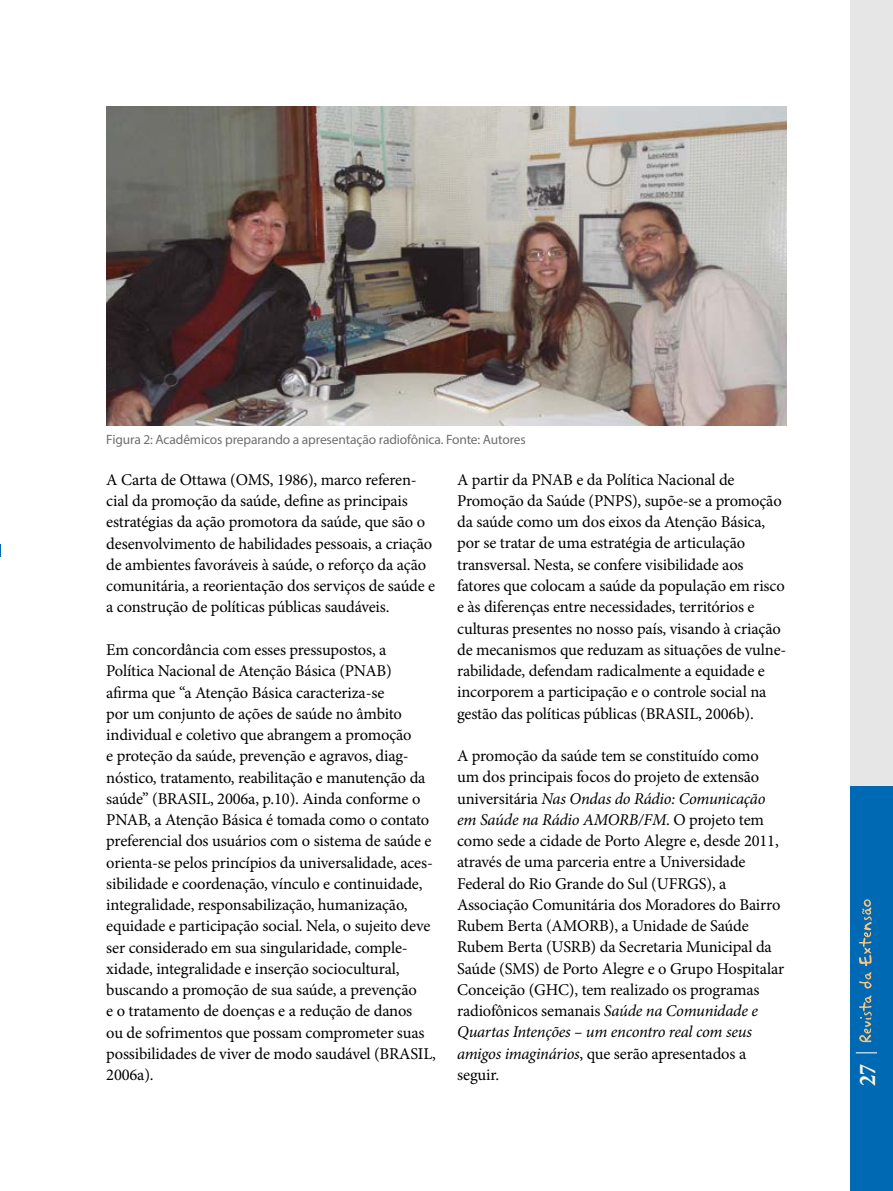
<style>
.page{position:relative;width:893px;height:1191px;background:#fff}
.page>*{position:absolute;margin:0;border:0;box-sizing:border-box;transform-origin:0 0}
.t1{font:700 condensed 24px "Minion Pro";color:#fff9e3}
.t2{font:16.5px/21.3px "Minion Pro";letter-spacing:-.01em;color:#000}
.t3{font:13.5px "Myriad Pro";letter-spacing:-.01em;color:#706f6f}
.s1{font-style:italic}
</style>
<div class="page">
<div style="left:850px;top:0;width:43px;height:1191px;background:#e6e6e6"></div>
<div style="left:850px;top:787px;width:43px;height:404px;background:#0069b4"></div>
<img style="left:106px;top:106px;width:681px;height:319px">
<svg style="left:0;top:544px;width:1px;height:12px"></svg>
<svg style="left:856px;top:1052px;width:21px;height:1px"></svg>
<svg style="left:859px;top:995px;width:13px;height:47px"></svg>
<svg style="left:859px;top:899px;width:13px;height:89px"></svg>
<p class="t3" style="left:106px;top:431px;width:421px">Figura 2: Acadêmicos preparando a apresentação radiofônica. Fonte: Autores</p>
<p class="t2" style="left:106px;top:469px;width:330px">A Carta de Ottawa (OMS, 1986), marco referen&shy;cial da promoção da saúde, define as principais estratégias da ação promotora da saúde, que são o desenvolvimento de habilidades pessoais, a criação de ambientes favoráveis à saúde, o reforço da ação comunitária, a reorientação dos serviços de saúde e a construção de políticas públicas saudáveis.</p>
<p class="t2" style="left:106px;top:639px;width:331px">Em concordância com esses pressupostos, a Política Nacional de Atenção Básica (PNAB) afirma que “a Atenção Básica caracteriza-se<br>por um conjunto de ações de saúde no âmbito individual e coletivo que abrangem a promoção<br>e proteção da saúde, prevenção e agravos, diag&shy;nóstico, tratamento, reabilitação e manutenção da saúde” (BRASIL, 2006a, p.10). Ainda conforme o PNAB, a Atenção Básica é tomada como o contato preferencial dos usuários com o sistema de saúde e orienta-se pelos princípios da universalidade, aces&shy;sibilidade e coordenação, vínculo e continuidade, integralidade, responsabilização, humanização, equidade e participação social. Nela, o sujeito deve ser considerado em sua singularidade, comple&shy;xidade, integralidade e inserção sociocultural, buscando a promoção de sua saúde, a prevenção<br>e o tratamento de doenças e a redução de danos<br>ou de sofrimentos que possam comprometer suas possibilidades de viver de modo saudável (BRASIL, 2006a).</p>
<p class="t2" style="left:457px;top:469px;width:331px">A partir da PNAB e da Política Nacional de Promoção da Saúde (PNPS), supõe-se a promoção da saúde como um dos eixos da Atenção Básica, por se tratar de uma estratégia de articulação transversal. Nesta, se confere visibilidade aos fatores que colocam a saúde da população em risco e às diferenças entre necessidades, territórios e culturas presentes no nosso país, visando à criação de mecanismos que reduzam as situações de vulne&shy;rabilidade, defendam radicalmente a equidade e incorporem a participação e o controle social na gestão das políticas públicas (BRASIL, 2006b).</p>
<p class="t2" style="left:457px;top:745px;width:329px">A promoção da saúde tem se constituído como um dos principais focos do projeto de extensão universitária <span class="s1">Nas Ondas do Rádio: Comunicação em Saúde na Rádio AMORB/FM</span>. O projeto tem como sede a cidade de Porto Alegre e, desde 2011, através de uma parceria entre a Universidade Federal do Rio Grande do Sul (UFRGS), a Associação Comunitária dos Moradores do Bairro Rubem Berta (AMORB), a Unidade de Saúde Rubem Berta (USRB) da Secretaria Municipal da Saúde (SMS) de Porto Alegre e o Grupo Hospitalar Conceição (GHC), tem realizado os programas radiofônicos semanais <span class="s1">Saúde na Comunidade e Quartas Intenções – um encontro real com seus amigos imaginários</span>, que serão apresentados a seguir.</p>
<h1 class="t1" style="left:851px;top:1085px;width:24px;rotate:-90deg">27</h1>
</div>
